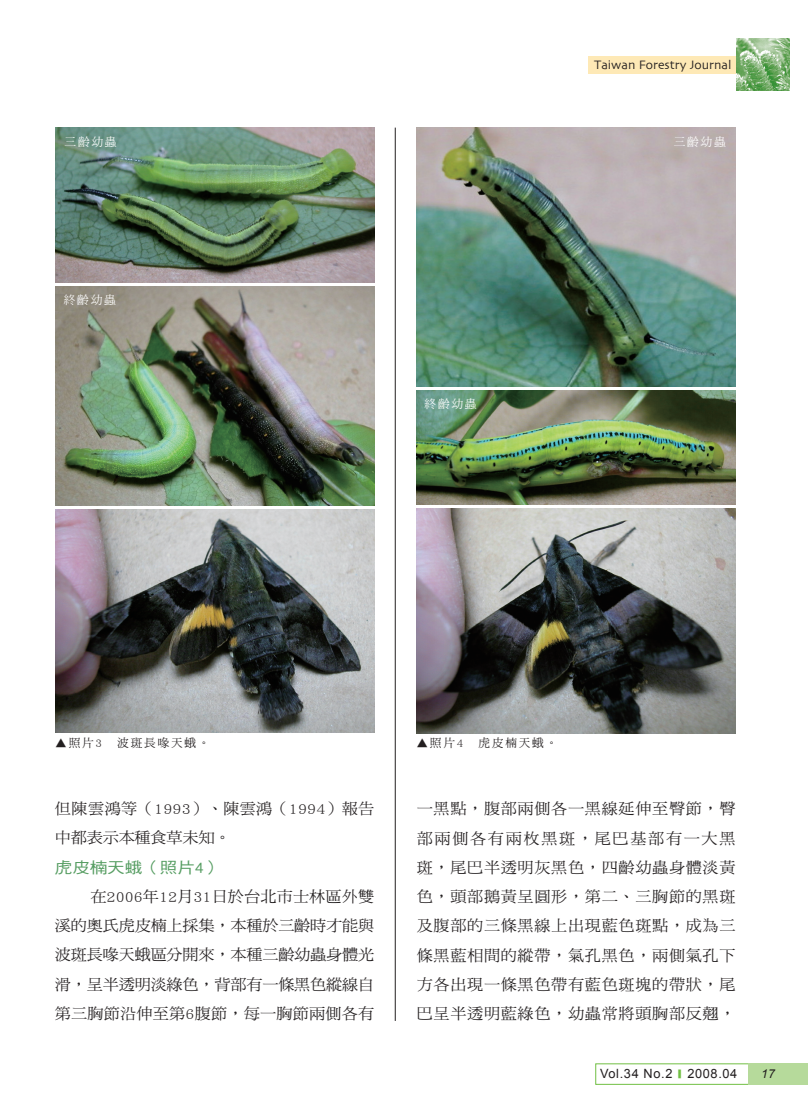
<style>
.page{position:relative;width:808px;height:1106px;background:#fff}
.page>*{position:absolute;margin:0;border:0;box-sizing:border-box;transform-origin:0 0}
.內文{font:15.45px/29.2px "DF Ming Std W5";letter-spacing:.01em;color:#231f20;text-align:justify;scale:1.05 1}
.c小標{font:15.45px "DF Hei Std W5";letter-spacing:-.015em;color:#569d62;scale:1.15 1}
.正常{font:12.75px "Skia";color:#231f20}
.正常-2{font:12.75px "Arial";letter-spacing:.05em;color:#231f20}
.正常-3{font:italic 12.15px "Arial";color:#231f20}
.照片說{font:11.7px "DF Ming Std W5";letter-spacing:.15em;color:#231f20}
.照片說-2{font:11.7px "DF Ming Std W5";letter-spacing:.15em;color:#fff}
.s1{font-family:"AR Hei B5";font-weight:700;font-size:10.65px;color:#71bf44}
</style>
<div class="page">
<div style="left:748px;top:1063px;width:60px;height:21px;background:#b6da9b"></div>
<div style="left:588px;top:56px;width:149px;height:17px;background:#fee9b6"></div>
<img style="left:737px;top:38px;width:53px;height:53px">
<hr style="left:395px;top:128px;width:1px;height:892px;background:#231f20">
<img style="left:55px;top:128px;width:319px;height:154px">
<img style="left:55px;top:286px;width:319px;height:219px">
<img style="left:55px;top:509px;width:319px;height:223px">
<img style="left:416px;top:128px;width:319px;height:258px">
<img style="left:416px;top:390px;width:319px;height:115px">
<img style="left:416px;top:509px;width:319px;height:224px">
<p class="照片說-2" style="left:65px;top:136px;width:54px">三齡幼蟲</p>
<p class="照片說-2" style="left:64px;top:293px;width:54px">終齡幼蟲</p>
<p class="照片說-2" style="left:425px;top:397px;width:54px">終齡幼蟲</p>
<p class="正常" style="left:594px;top:57px;width:139px">Taiwan Forestry Journal</p>
<p class="照片說-2" style="left:674px;top:135px;width:54px">三齡幼蟲</p>
<p class="照片說" style="left:55px;top:736px;width:156px">▲照片3　波斑長喙天蛾。</p>
<p class="內文" style="left:55px;top:793px;width:306px">但陳雲鴻等（1993）、陳雲鴻（1994）報告中都表示本種食草未知。</p>
<p class="c小標" style="left:55px;top:858px;width:147px">虎皮楠天蛾（照片4）</p>
<p class="內文" style="left:55px;top:881px;width:306px;text-indent:35px">在2006年12月31日於台北市士林區外雙溪的奧氏虎皮楠上採集，本種於三齡時才能與波斑長喙天蛾區分開來，本種三齡幼蟲身體光滑，呈半透明淡綠色，背部有一條黑色縱線自第三胸節沿伸至第6腹節，每一胸節兩側各有</p>
<p class="照片說" style="left:416px;top:736px;width:142px">▲照片4　虎皮楠天蛾。</p>
<p class="內文" style="left:417px;top:794px;width:305px">一黑點，腹部兩側各一黑線延伸至臀節，臀部兩側各有兩枚黑斑，尾巴基部有一大黑斑，尾巴半透明灰黑色，四齡幼蟲身體淡黃色，頭部鵝黃呈圓形，第二、三胸節的黑斑及腹部的三條黑線上出現藍色斑點，成為三條黑藍相間的縱帶，氣孔黑色，兩側氣孔下方各出現一條黑色帶有藍色斑塊的帶狀，尾巴呈半透明藍綠色，幼蟲常將頭胸部反翹，</p>
<p class="正常-2" style="left:600px;top:1065px;width:139px">Vol.34 No.2 <span class="s1">■</span> 2008.04</p>
<p class="正常-3" style="left:761px;top:1065px;width:15px">17</p>
</div>
